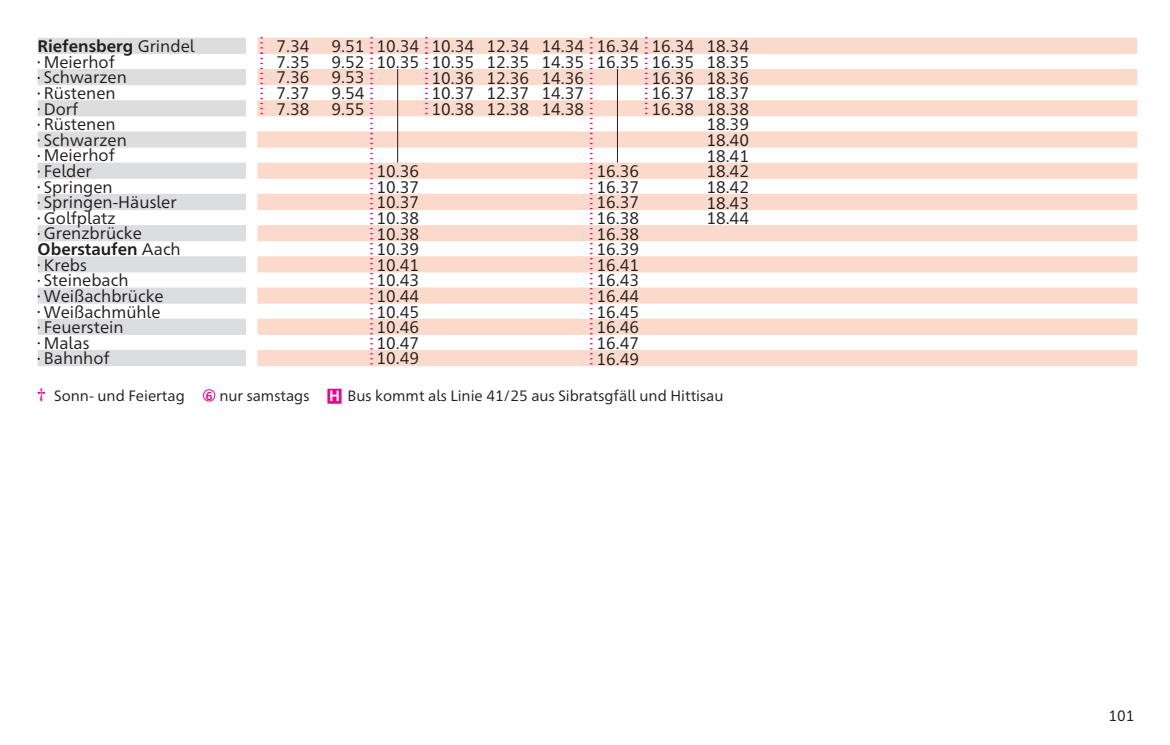
<style>
.page{position:relative;width:1170px;height:745px;background:#fff}
.page>*{position:absolute;margin:0;border:0;box-sizing:border-box;transform-origin:0 0}
.t1{font:16.75px/15.5px "Neue Frutiger VVV";color:#231f20;text-align:justify}
.t2{font:700 16.75px "Neue Frutiger VVV";color:#231f20}
.t3{font:15px "Neue Frutiger VVV";color:#231f20}
.t4{font:15px "Neue Frutiger 1450 for VV";color:#231f20}
.s1{font-weight:400}
.s2{font-weight:700;font-size:11.25px;color:#ed028c}
.s3{font-weight:700;color:#fff}
</style>
<div class="page">
<div style="left:38px;top:38px;width:208px;height:16px;background:#dcdddf"></div>
<div style="left:38px;top:69px;width:208px;height:16px;background:#dcdddf"></div>
<svg style="left:38px;top:92px;width:208px;height:24px"></svg>
<svg style="left:38px;top:123px;width:208px;height:24px"></svg>
<svg style="left:38px;top:155px;width:208px;height:24px"></svg>
<div style="left:38px;top:194px;width:208px;height:16px;background:#dcdddf"></div>
<div style="left:38px;top:225px;width:208px;height:16px;background:#dcdddf"></div>
<div style="left:38px;top:256px;width:208px;height:16px;background:#dcdddf"></div>
<svg style="left:38px;top:279px;width:208px;height:24px"></svg>
<svg style="left:38px;top:311px;width:208px;height:24px"></svg>
<svg style="left:38px;top:342px;width:208px;height:24px"></svg>
<svg style="left:257px;top:37px;width:880px;height:329px"></svg>
<svg style="left:38px;top:388px;width:7px;height:13px"></svg>
<div style="left:203px;top:389px;width:12px;height:12px;border:1px solid #ed028c;border-radius:50%"></div>
<svg style="left:327px;top:388px;width:14px;height:15px"></svg>
<p class="t2" style="left:38px;top:39px;width:158px">Riefensberg <span class="s1">Grindel</span></p>
<p class="t1" style="left:44px;top:55px;width:73px">Meierhof</p>
<p class="t1" style="left:44px;top:71px;width:85px">Schwarzen</p>
<p class="t1" style="left:44px;top:87px;width:73px">Rüstenen</p>
<p class="t1" style="left:44px;top:102px;width:36px">Dorf</p>
<p class="t1" style="left:44px;top:118px;width:73px">Rüstenen</p>
<p class="t1" style="left:44px;top:133px;width:85px">Schwarzen</p>
<p class="t1" style="left:44px;top:149px;width:73px">Meierhof</p>
<p class="t1" style="left:44px;top:165px;width:50px">Felder</p>
<p class="t1" style="left:44px;top:180px;width:70px">Springen</p>
<p class="t1" style="left:44px;top:196px;width:134px">Springen-Häusler</p>
<p class="t1" style="left:44px;top:211px;width:73px">Golfplatz</p>
<p class="t1" style="left:44px;top:227px;width:100px">Grenzbrücke</p>
<p class="t2" style="left:38px;top:242px;width:145px">Oberstaufen <span class="s1">Aach</span></p>
<p class="t1" style="left:44px;top:258px;width:45px">Krebs</p>
<p class="t1" style="left:44px;top:274px;width:86px">Steinebach</p>
<p class="t1" style="left:44px;top:289px;width:121px">Weißachbrücke</p>
<p class="t1" style="left:44px;top:305px;width:118px">Weißachmühle</p>
<p class="t1" style="left:44px;top:320px;width:81px">Feuerstein</p>
<p class="t1" style="left:44px;top:336px;width:47px">Malas</p>
<p class="t1" style="left:44px;top:352px;width:67px">Bahnhof</p>
<p class="t1" style="left:276px;top:40px;width:34px">7.34<br>7.35<br>7.36<br>7.37<br>7.38</p>
<p class="t1" style="left:331px;top:40px;width:34px">9.51<br>9.52<br>9.53<br>9.54<br>9.55</p>
<p class="t1" style="left:376px;top:40px;width:44px">10.34<br>10.35</p>
<p class="t1" style="left:376px;top:165px;width:44px">10.36<br>10.37<br>10.37<br>10.38<br>10.38<br>10.39<br>10.41<br>10.43<br>10.44<br>10.45<br>10.46<br>10.47<br>10.49</p>
<p class="t1" style="left:431px;top:40px;width:44px">10.34<br>10.35<br>10.36<br>10.37<br>10.38</p>
<p class="t1" style="left:486px;top:40px;width:44px">12.34<br>12.35<br>12.36<br>12.37<br>12.38</p>
<p class="t1" style="left:541px;top:40px;width:44px">14.34<br>14.35<br>14.36<br>14.37<br>14.38</p>
<p class="t1" style="left:596px;top:40px;width:44px">16.34<br>16.35</p>
<p class="t1" style="left:596px;top:165px;width:44px">16.36<br>16.37<br>16.37<br>16.38<br>16.38<br>16.39<br>16.41<br>16.43<br>16.44<br>16.45<br>16.46<br>16.47<br>16.49</p>
<p class="t1" style="left:651px;top:40px;width:44px">16.34<br>16.35<br>16.36<br>16.37<br>16.38</p>
<p class="t1" style="left:706px;top:40px;width:44px">18.34<br>18.35<br>18.36<br>18.37<br>18.38<br>18.39<br>18.40<br>18.41<br>18.42<br>18.42<br>18.43<br>18.44</p>
<p class="t3" style="left:54px;top:390px;width:132px">Sonn- und Feiertag</p>
<p class="t3" style="left:206px;top:390px;width:105px"><span class="s2">6</span> nur samstags</p>
<p class="t3" style="left:329px;top:390px;width:396px"><span class="s3">H</span> Bus kommt als Linie 41/25 aus Sibratsgfäll und Hittisau</p>
<p class="t4" style="left:1108px;top:704px;width:27px">101</p>
</div>
